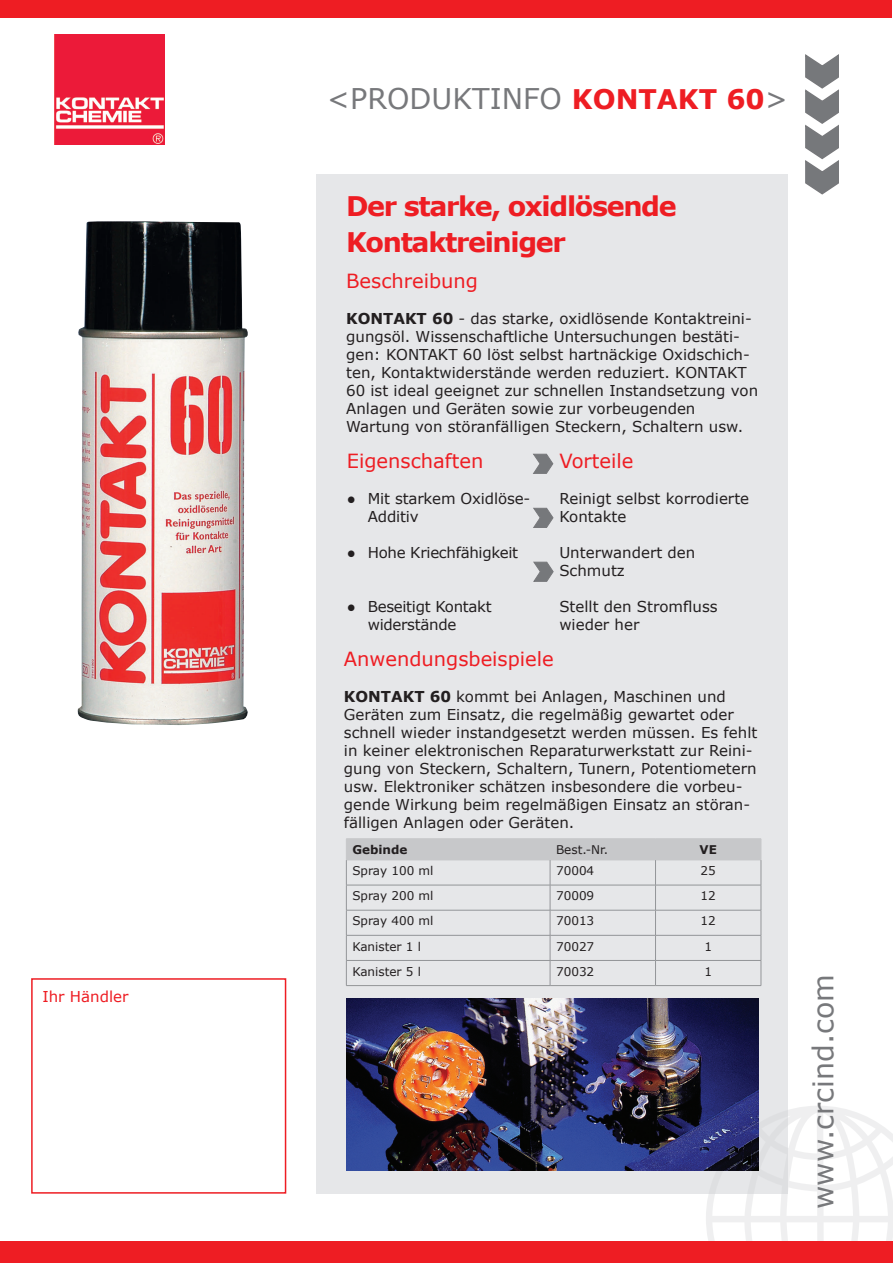
<style>
.page{position:relative;width:893px;height:1263px;background:#fff}
.page>*{position:absolute;margin:0;border:0;box-sizing:border-box;transform-origin:0 0}
.t1{font:28.5px "Verdana";color:#77787b}
.t2{font:700 27px/36px "Verdana";letter-spacing:-.05em;color:#ee1d23}
.t3{font:19.5px "Verdana";color:#ee1d23}
.t4{font:15px/18px "Verdana";color:#231f20}
.t5{font:15px/18px "Verdana";letter-spacing:-.02em;color:#231f20}
.t6{font:15px "Verdana";color:#ee1d23}
.t7{font:12px "Verdana";color:#231f20}
.t8{font:700 12px "Verdana";color:#231f20}
.s1{font-weight:700;font-size:27px;color:#ee1d23}
.s2{font-weight:700}
</style>
<div class="page">
<div style="left:317px;top:174px;width:471px;height:1019px;background:#e6e7e9"></div>
<svg style="left:706px;top:1106px;width:187px;height:136px"></svg>
<div style="left:0;top:1242px;width:893px;height:21px;background:#ee1d23"></div>
<svg style="left:805px;top:54px;width:34px;height:141px"></svg>
<div style="left:31px;top:978px;width:255px;height:215px;border:2px solid #ee1d23"></div>
<img style="left:78px;top:221px;width:170px;height:504px">
<div style="left:0;top:0;width:892px;height:17px;background:#ee1d23"></div>
<hr style="left:346px;top:838px;width:204px;height:1px;background:#c7c8ca">
<hr style="left:550px;top:838px;width:105px;height:1px;background:#c7c8ca">
<hr style="left:655px;top:838px;width:106px;height:1px;background:#c7c8ca">
<svg style="left:346px;top:839px;width:416px;height:146px"></svg>
<hr style="left:346px;top:985px;width:204px;height:1px;background:#939598">
<hr style="left:550px;top:985px;width:105px;height:1px;background:#939598">
<hr style="left:655px;top:985px;width:106px;height:1px;background:#939598">
<svg style="left:533px;top:453px;width:21px;height:21px"></svg>
<svg style="left:533px;top:507px;width:21px;height:21px"></svg>
<svg style="left:533px;top:561px;width:21px;height:21px"></svg>
<img style="left:346px;top:998px;width:413px;height:172px">
<img style="left:54px;top:34px;width:110px;height:110px">
<p class="t6" style="left:42px;top:986px;width:88px">Ihr Händler</p>
<h1 class="t1" style="left:327px;top:79px;width:463px">&lt;PRODUKTINFO <span class="s1">KONTAKT 60</span>&gt;</h1>
<h2 class="t2" style="left:346px;top:188px;width:332px">Der starke, oxidlösende<br>Kontaktreiniger</h2>
<h3 class="t3" style="left:346px;top:268px;width:133px">Beschreibung</h3>
<p class="t4" style="left:346px;top:309px;width:413px"><span class="s2">KONTAKT 60</span> - das starke, oxidlösende Kontaktreini&shy;gungsöl. Wissenschaftliche Untersuchungen bestäti&shy;gen: KONTAKT 60 löst selbst hartnäckige Oxidschich&shy;ten, Kontaktwiderstände werden reduziert. KONTAKT 60 ist ideal geeignet zur schnellen Instandsetzung von Anlagen und Geräten sowie zur vorbeugenden Wartung von störanfälligen Steckern, Schaltern usw.</p>
<h3 class="t3" style="left:347px;top:448px;width:138px">Eigenschaften</h3>
<p class="t4" style="left:368px;top:489px;width:164px;text-indent:-21px">● Mit starkem Oxidlöse-<br>Additiv</p>
<p class="t5" style="left:347px;top:543px;width:173px">● Hohe Kriechfähigkeit</p>
<p class="t5" style="left:368px;top:597px;width:126px;text-indent:-21px">● Beseitigt Kontakt widerstände</p>
<h3 class="t3" style="left:344px;top:646px;width:211px">Anwendungsbeispiele</h3>
<p class="t4" style="left:344px;top:687px;width:415px"><span class="s2">KONTAKT 60</span> kommt bei Anlagen, Maschinen und Geräten zum Einsatz, die regelmäßig gewartet oder schnell wieder instandgesetzt werden müssen. Es fehlt in keiner elektronischen Reparaturwerkstatt zur Reini&shy;gung von Steckern, Schaltern, Tunern, Potentiometern usw. Elektroniker schätzen insbesondere die vorbeu&shy;gende Wirkung beim regelmäßigen Einsatz an störan&shy;fälligen Anlagen oder Geräten.</p>
<p class="t8" style="left:352px;top:841px;width:57px">Gebinde</p>
<p class="t7" style="left:556px;top:841px;width:53px">Best.-Nr.</p>
<p class="t8" style="left:700px;top:841px;width:19px">VE</p>
<p class="t7" style="left:352px;top:862px;width:83px">Spray 100 ml</p>
<p class="t7" style="left:556px;top:862px;width:40px">70004</p>
<p class="t7" style="left:701px;top:862px;width:17px">25</p>
<p class="t7" style="left:352px;top:888px;width:83px">Spray 200 ml</p>
<p class="t7" style="left:556px;top:888px;width:40px">70009</p>
<p class="t7" style="left:701px;top:888px;width:17px">12</p>
<p class="t7" style="left:352px;top:913px;width:83px">Spray 400 ml</p>
<p class="t7" style="left:556px;top:913px;width:40px">70013</p>
<p class="t7" style="left:701px;top:913px;width:17px">12</p>
<p class="t7" style="left:352px;top:938px;width:70px">Kanister 1 l</p>
<p class="t7" style="left:556px;top:938px;width:40px">70027</p>
<p class="t7" style="left:704px;top:938px;width:9px">1</p>
<p class="t7" style="left:352px;top:963px;width:70px">Kanister 5 l</p>
<p class="t7" style="left:556px;top:963px;width:40px">70032</p>
<p class="t7" style="left:704px;top:963px;width:9px">1</p>
<h3 class="t3" style="left:559px;top:448px;width:76px">Vorteile</h3>
<p class="t4" style="left:559px;top:489px;width:191px">Reinigt selbst korrodierte<br>Kontakte</p>
<p class="t4" style="left:559px;top:543px;width:138px">Unterwandert den<br>Schmutz</p>
<p class="t4" style="left:559px;top:597px;width:160px">Stellt den Stromfluss wieder her</p>
<h1 class="t1" style="left:803px;top:1209px;width:237px;rotate:-90deg">www.crcind.com</h1>
</div>
